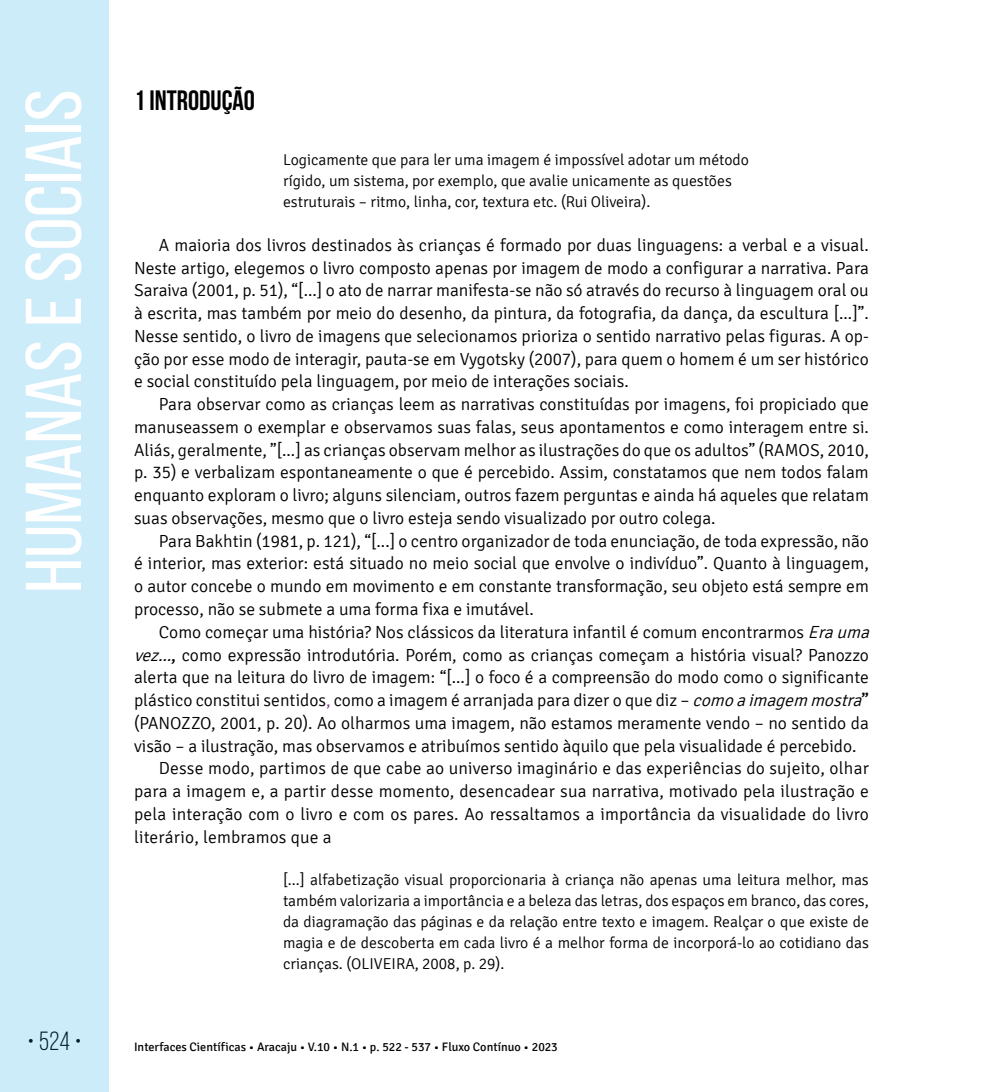
<style>
.page{position:relative;width:993px;height:1092px;background:#fff}
.page>*{position:absolute;margin:0;border:0;box-sizing:border-box;transform-origin:0 0}
.t1{font:78.75px "Bebas Neue";color:#fff;scale:1.09 1}
.t2{font:700 28px "Bebas Neue";color:#000}
.t3{font:26.25px "Bebas Neue";color:#000}
.t4{font:300 17.5px/22.8px "Signika";color:#000;text-align:justify}
.t5{font:300 15.75px/21px "Signika";color:#000}
.t6{font:12.25px "Signika";color:#000}
.s1{font-style:italic}
.s2{font-weight:400}
.s3{color:#884393}
</style>
<div class="page">
<div style="left:0;top:0;width:109px;height:1091px;background:#cdecf9"></div>
<h1 class="t1" style="left:11px;top:593px;width:463px;rotate:-90deg">Humanas e Sociais</h1>
<h2 class="t2" style="left:134px;top:85px;width:122px">1 INTRODUÇÃO</h2>
<p class="t5" style="left:283px;top:149px;width:467px">Logicamente que para ler uma imagem é impossível adotar um método rígido, um sistema, por exemplo, que avalie unicamente as questões estruturais – ritmo, linha, cor, textura etc. (Rui Oliveira).</p>
<p class="t4" style="left:134px;top:234px;width:736px;text-indent:25px">A maioria dos livros destinados às crianças é formado por duas linguagens: a verbal e a visual.<br>Neste artigo, elegemos o livro composto apenas por imagem de modo a configurar a narrativa. Para Saraiva (2001, p. 51), “[...] o ato de narrar manifesta-se não só através do recurso à linguagem oral ou à escrita, mas também por meio do desenho, da pintura, da fotografia, da dança, da escultura [...]”.<br>Nesse sentido, o livro de imagens que selecionamos prioriza o sentido narrativo pelas figuras. A op&shy;ção por esse modo de interagir, pauta-se em Vygotsky (2007), para quem o homem é um ser histórico e social constituído pela linguagem, por meio de interações sociais.</p>
<p class="t4" style="left:134px;top:393px;width:736px;text-indent:25px">Para observar como as crianças leem as narrativas constituídas por imagens, foi propiciado que manuseassem o exemplar e observamos suas falas, seus apontamentos e como interagem entre si.<br>Aliás, geralmente, ”[...] as crianças observam melhor as ilustrações do que os adultos” (RAMOS, 2010, p. 35) e verbalizam espontaneamente o que é percebido. Assim, constatamos que nem todos falam enquanto exploram o livro; alguns silenciam, outros fazem perguntas e ainda há aqueles que relatam suas observações, mesmo que o livro esteja sendo visualizado por outro colega.</p>
<p class="t4" style="left:134px;top:529px;width:736px;text-indent:25px">Para Bakhtin (1981, p. 121), “[...] o centro organizador de toda enunciação, de toda expressão, não é interior, mas exterior: está situado no meio social que envolve o indivíduo”. Quanto à linguagem, o autor concebe o mundo em movimento e em constante transformação, seu objeto está sempre em processo, não se submete a uma forma fixa e imutável.</p>
<p class="t4" style="left:134px;top:620px;width:741px;text-align:left;text-indent:25px">Como começar uma história? Nos clássicos da literatura infantil é comum encontrarmos <span class="s1">Erauma vez...</span><span class="s2">,</span> como expressão introdutória. Porém, como as crianças começam a história visual? Panozzo alerta que na leitura do livro de imagem: “[...] o foco é a compreensão do modo como o significante plástico constitui sentidos<span class="s3">,</span> como a imagem é arranjada para dizer o que diz – <span class="s1">comoaimagem mostra</span><span class="s2">” </span>(PANOZZO, 2001, p. 20). Ao olharmos uma imagem, não estamos meramente vendo – no sentido da visão – a ilustração, mas observamos e atribuímos sentido àquilo que pela visualidade é percebido.</p>
<p class="t4" style="left:134px;top:757px;width:736px;text-indent:25px">Desse modo, partimos de que cabe ao universo imaginário e das experiências do sujeito, olhar para a imagem e, a partir desse momento, desencadear sua narrativa, motivado pela ilustração e pela interação com o livro e com os pares. Ao ressaltamos a importância da visualidade do livro literário, lembramos que a</p>
<p class="t5" style="left:283px;top:869px;width:587px;text-align:justify">[...] alfabetização visual proporcionaria à criança não apenas uma leitura melhor, mas também valorizaria a importância e a beleza das letras, dos espaços em branco, das cores, da diagramação das páginas e da relação entre texto e imagem. Realçar o que existe de magia e de descoberta em cada livro é a melhor forma de incorporá-lo ao cotidiano das crianças. (OLIVEIRA, 2008, p. 29).</p>
<h3 class="t3" style="left:28px;top:1026px;width:55px">• 524 •</h3>
<p class="t6" style="left:134px;top:1040px;width:425px">Interfaces Científicas • Aracaju • V.10 • N.1 • p. 522 - 537 • Fluxo Contínuo • 2023</p>
</div>
